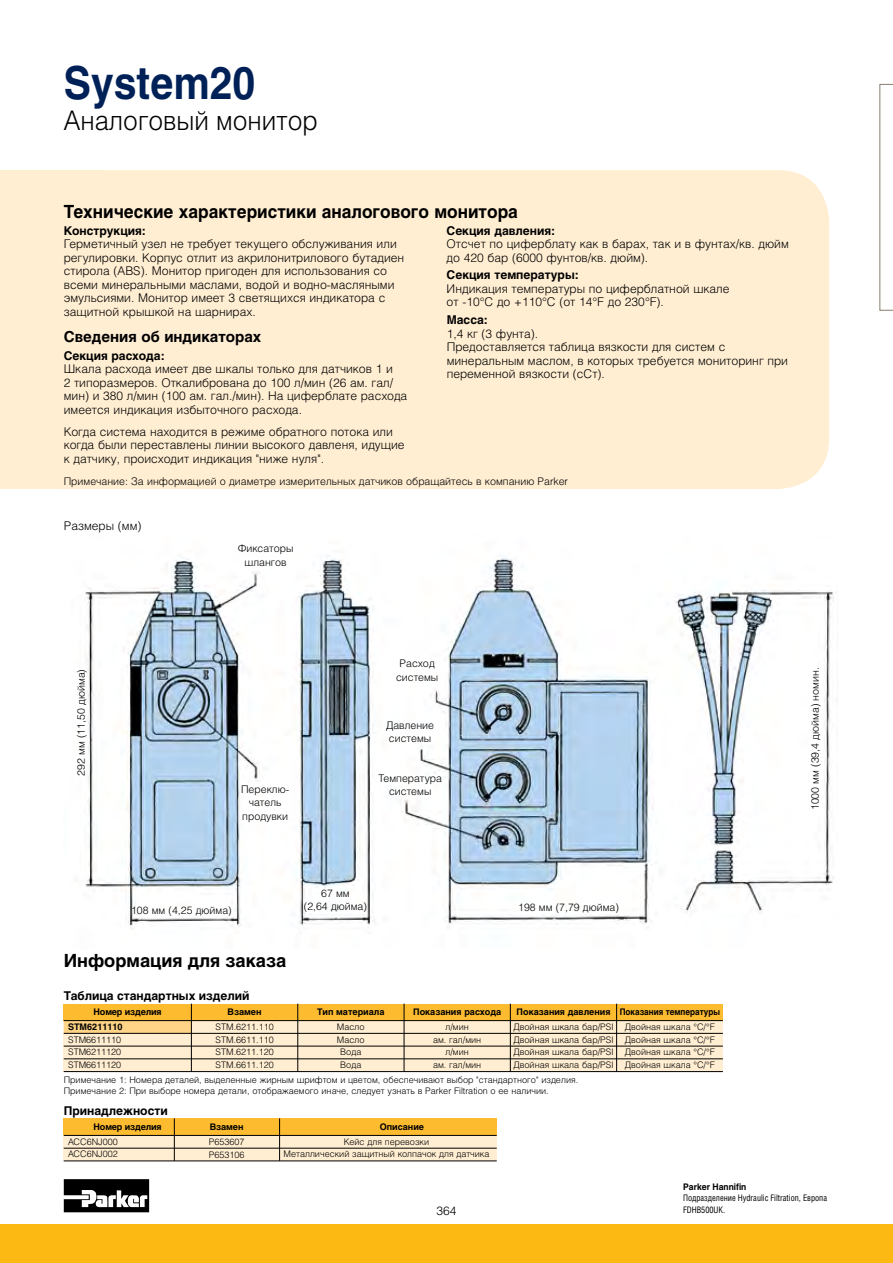
<style>
.page{position:relative;width:893px;height:1263px;background:#fff}
.page>*{position:absolute;margin:0;border:0;box-sizing:border-box;transform-origin:0 0}
.t1{font:700 45px "Helios";color:#002157;scale:.9 1}
.t2{font:300 27px "Helios";color:#000;scale:.95 1}
.t3{font:700 18px "Helios";color:#000;scale:.95 1}
.t4{font:700 18px "Helios";color:#000}
.t5{font:700 15px "Helios";color:#000}
.t6{font:300 12px/13.5px "Helios";color:#000}
.t7{font:700 12px "Helios";color:#000}
.t8{font:300 10.5px/13.5px "Helios";color:#000;text-align:center}
.t9{font:300 9px/12.8px "Helios";color:#000;text-align:justify}
.t10{font:700 9px "Helios";color:#000}
.t11{font:9px/11.2px "Helios Cond";color:#000;scale:.95 1}
.t12{font:700 9px/15px "Helios";letter-spacing:-.02em;color:#000}
.t13{font:700 9px "Helios";color:#000;scale:.9 1}
.t14{font:700 9px "Helios";color:#000;scale:.95 1}
</style>
<div class="page">
<div style="left:0;top:1225px;width:893px;height:38px;background:#fdb913"></div>
<div style="left:64px;top:1179px;width:86px;height:35px;background:#adadad"></div>
<svg style="left:64px;top:1179px;width:85px;height:33px;background:#454545"></svg>
<div style="left:13px;top:170px;width:816px;height:319px;background:#ffeed2;border-radius:51px"></div>
<div style="left:0;top:170px;width:104px;height:319px;background:#ffeed2"></div>
<img style="left:85px;top:556px;width:753px;height:373px">
<div style="left:64px;top:1020px;width:659px;height:51px;background:#ffeed2"></div>
<div style="left:64px;top:1020px;width:127px;height:13px;background:#ffd486"></div>
<div style="left:64px;top:1004px;width:659px;height:16px;background:#fdbb30"></div>
<hr style="left:64px;top:1020px;width:659px;height:1px;background:#000">
<hr style="left:64px;top:1033px;width:659px;height:1px;background:#000">
<hr style="left:64px;top:1046px;width:659px;height:1px;background:#000">
<hr style="left:64px;top:1058px;width:659px;height:1px;background:#000">
<hr style="left:64px;top:1071px;width:659px;height:1px;background:#000">
<hr style="left:191px;top:1004px;width:1px;height:68px;background:#000">
<hr style="left:298px;top:1004px;width:1px;height:68px;background:#000">
<hr style="left:404px;top:1004px;width:1px;height:68px;background:#000">
<hr style="left:510px;top:1004px;width:1px;height:68px;background:#000">
<hr style="left:616px;top:1004px;width:1px;height:68px;background:#000">
<div style="left:64px;top:1135px;width:433px;height:26px;background:#ffeed2"></div>
<div style="left:64px;top:1118px;width:433px;height:17px;background:#fdbb30"></div>
<hr style="left:64px;top:1135px;width:433px;height:1px;background:#000">
<hr style="left:64px;top:1148px;width:433px;height:1px;background:#000">
<hr style="left:64px;top:1161px;width:433px;height:1px;background:#000">
<hr style="left:174px;top:1118px;width:1px;height:43px;background:#000">
<svg style="left:879px;top:84px;width:14px;height:227px"></svg>
<hr style="left:279px;top:1118px;width:1px;height:43px;background:#000">
<h1 class="t1" style="left:64px;top:57px;width:214px">System20</h1>
<h2 class="t2" style="left:64px;top:104px;width:269px">Аналоговый монитор</h2>
<h3 class="t3" style="left:64px;top:201px;width:480px">Технические характеристики аналогового монитора</h3>
<p class="t7" style="left:64px;top:223px;width:84px">Конструкция:</p>
<p class="t6" style="left:64px;top:237px;width:342px">Герметичный узел не требует текущего обслуживания или регулировки. Корпус отлит из акрилонитрилового бутадиен стирола (ABS). Монитор пригоден для использования со всеми минеральными маслами, водой и водно-масляными эмульсиями. Монитор имеет 3 светящихся индикатора с защитной крышкой на шарнирах.</p>
<p class="t5" style="left:64px;top:328px;width:199px">Сведения об индикаторах</p>
<p class="t7" style="left:64px;top:348px;width:102px">Секция расхода:</p>
<p class="t6" style="left:64px;top:362px;width:345px">Шкала расхода имеет две шкалы только для датчиков 1 и<br>2 типоразмеров. Откалибрована до 100 л/мин (26 ам. гал/ мин) и 380 л/мин (100 ам. гал./мин). На циферблате расхода имеется индикация избыточного расхода.</p>
<p class="t6" style="left:64px;top:425px;width:342px">Когда система находится в режиме обратного потока или когда были переставлены линии высокого давленя, идущие к датчику, происходит индикация "ниже нуля".</p>
<p class="t7" style="left:447px;top:223px;width:110px">Секция давления:</p>
<p class="t6" style="left:447px;top:237px;width:344px">Отсчет по циферблату как в барах, так и в фунтах/кв. дюйм до 420 бар (6000 фунтов/кв. дюйм).</p>
<p class="t7" style="left:447px;top:268px;width:134px">Секция температуры:</p>
<p class="t6" style="left:447px;top:282px;width:285px">Индикация температуры по циферблатной шкале от -10°C до +110°C (от 14°F до 230°F).</p>
<p class="t7" style="left:447px;top:313px;width:43px">Масса:</p>
<p class="t6" style="left:447px;top:326px;width:343px">1,4 кг (3 фунта).<br>Предоставляется таблица вязкости для систем с минеральным маслом, в которых требуется мониторинг при переменной вязкости (сСт).</p>
<p class="t8" style="left:64px;top:475px;width:506px">Примечание: За информацией о диаметре измерительных датчиков обращайтесь в компанию Parker</p>
<p class="t6" style="left:64px;top:518px;width:79px">Размеры (мм)</p>
<p class="t8" style="left:238px;top:542px;width:57px">Фиксаторы шлангов</p>
<p class="t8" style="left:74px;top:776px;width:108px;rotate:-90deg">292 мм (11,50 дюйма)</p>
<p class="t8" style="left:241px;top:782px;width:50px">Переклю&shy;чатель продувки</p>
<p class="t8" style="left:396px;top:656px;width:44px">Расход системы</p>
<p class="t8" style="left:386px;top:718px;width:50px;text-align:left">Давление системы</p>
<p class="t8" style="left:378px;top:771px;width:65px">Температура системы</p>
<p class="t8" style="left:131px;top:904px;width:102px">108 мм (4,25 дюйма)</p>
<h3 class="t4" style="left:64px;top:950px;width:224px">Информация для заказа</h3>
<p class="t7" style="left:64px;top:989px;width:187px">Таблица стандартных изделий</p>
<p class="t12" style="left:68px;top:1004px;width:95px;text-indent:26px">Номер изделия<br>STM6211110</p>
<p class="t9" style="left:68px;top:1033px;width:55px">STM6611110<br>STM6211120<br>STM6611120</p>
<p class="t10" style="left:228px;top:1006px;width:35px">Взамен</p>
<p class="t9" style="left:215px;top:1020px;width:60px">STM.6211.110<br>STM.6611.110<br>STM.6211.120<br>STM.6611.120</p>
<p class="t8" style="left:304px;top:886px;width:65px">67 мм<br>(2,64 дюйма)</p>
<p class="t10" style="left:317px;top:1006px;width:69px">Тип материала</p>
<p class="t9" style="left:337px;top:1020px;width:29px;text-align:center">Масло<br>Масло<br>Вода<br>Вода</p>
<p class="t8" style="left:518px;top:901px;width:102px">198 мм (7,79 дюйма)</p>
<p class="t10" style="left:413px;top:1006px;width:90px">Показания расхода</p>
<p class="t9" style="left:433px;top:1020px;width:50px;text-align:center">л/мин<br>ам. гал/мин л/мин<br>ам. гал/мин</p>
<p class="t10" style="left:517px;top:1006px;width:95px">Показания давления</p>
<p class="t9" style="left:513px;top:1020px;width:102px">Двойная шкала бар/PSI Двойная шкала бар/PSI Двойная шкала бар/PSI Двойная шкала бар/PSI</p>
<p class="t13" style="left:620px;top:1006px;width:113px">Показания температуры</p>
<p class="t9" style="left:625px;top:1020px;width:91px">Двойная шкала °C/°F Двойная шкала °C/°F Двойная шкала °C/°F Двойная шкала °C/°F</p>
<p class="t9" style="left:64px;top:1074px;width:516px;line-height:11.2px">Примечание 1: Номера деталей, выделенные жирным шрифтом и цветом, обеспечивают выбор "стандартного" изделия.<br>Примечание 2: При выборе номера детали, отображаемого иначе, следует узнать в Parker Filtration о ее наличии.</p>
<p class="t12" style="left:94px;top:1119px;width:69px">Номер изделия</p>
<p class="t9" style="left:68px;top:1135px;width:51px">ACC6NJ000<br>ACC6NJ002</p>
<p class="t7" style="left:64px;top:1104px;width:106px">Принадлежности</p>
<p class="t10" style="left:380px;top:1121px;width:46px">Описание</p>
<p class="t9" style="left:283px;top:1135px;width:208px;text-align:center">Кейс для перевозки<br>Металлический защитный колпачок для датчика</p>
<p class="t10" style="left:210px;top:1121px;width:35px">Взамен</p>
<p class="t9" style="left:209px;top:1135px;width:37px">P653607<br>P653106</p>
<p class="t8" style="left:808px;top:810px;width:145px;rotate:-90deg">1000 мм (39,4 дюйма) номин.</p>
<p class="t6" style="left:436px;top:1203px;width:22px">364</p>
<p class="t14" style="left:683px;top:1182px;width:68px">Parker Hannifin</p>
<p class="t11" style="left:683px;top:1192px;width:153px">Подразделение Hydraulic Filtration, Европа<br>FDHB500UK.</p>
</div>
